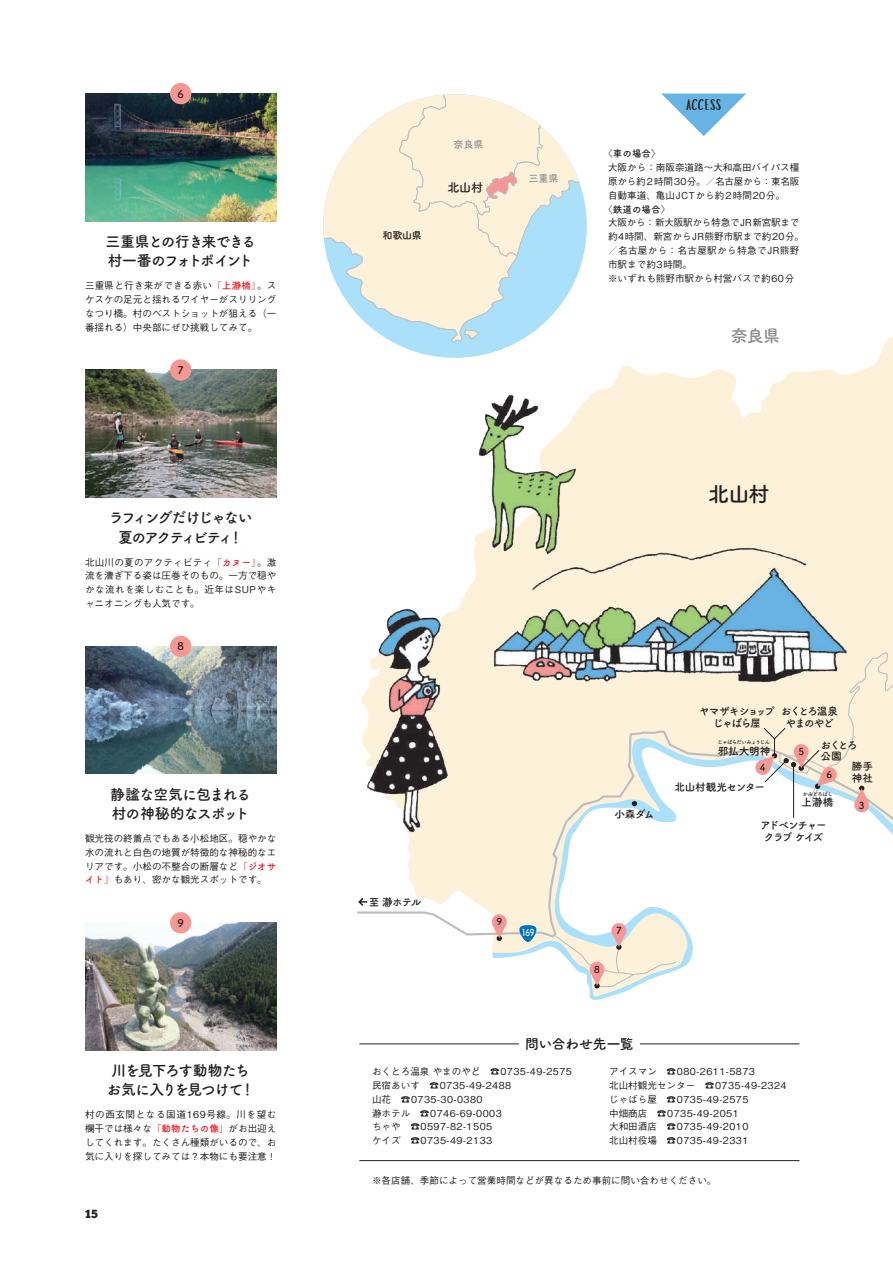
<style>
.page{position:relative;width:893px;height:1263px;background:#fff}
.page>*{position:absolute;margin:0;border:0;box-sizing:border-box;transform-origin:0 0}
.t1{font:700 21.3px "Tsuku A Rd Gothic";color:#231f20}
.t2{font:700 16.95px "Tsuku A Rd Gothic";color:#8a8c8f}
.t3{font:700 14.85px/19.2px "Tsuku A Rd Gothic";letter-spacing:-.095em;color:#231f20}
.t4{font:700 14.85px/19.2px "Tsuku A Rd Gothic";letter-spacing:-.065em;color:#231f20}
.t5{font:700 14.85px/19.2px "Tsuku A Rd Gothic";letter-spacing:-.13em;color:#231f20}
.t6{font:700 14.85px "Tsuku A Rd Gothic";letter-spacing:-.155em;color:#231f20}
.t7{font:14.85px "Slopes";letter-spacing:.02em;color:#231f20}
.t8{font:700 13.8px "Tsuku A Rd Gothic";letter-spacing:-.025em;color:#231f20}
.t9{font:700 12.15px "Tsuku A Rd Gothic";color:#231f20}
.t10{font:11.7px "Chunk Five Ex";color:#231f20}
.t11{font:700 10.65px/11.7px "Tsuku A Rd Gothic";letter-spacing:-.095em;color:#231f20}
.t12{font:700 10.65px/11.7px "Tsuku A Rd Gothic";letter-spacing:-.135em;color:#231f20;text-align:center}
.t13{font:700 10.65px/11.7px "Tsuku A Rd Gothic";letter-spacing:-.125em;color:#231f20;text-align:center}
.t14{font:700 10.65px "Tsuku A Rd Gothic";letter-spacing:-.045em;color:#231f20}
.t15{font:700 10.2px "Tsuku A Rd Gothic";letter-spacing:-.015em;color:#939598}
.t16{font:700 10.2px "Tsuku A Rd Gothic";color:#231f20}
.t17{font:500 9.6px/13.8px "Gothic BBB Pr 5";color:#231f20;text-align:justify}
.t18{font:500 9.6px/13.8px "Gothic BBB Pr 5";letter-spacing:.05em;color:#231f20}
.t19{font:700 9.6px "Tsuku A Rd Gothic";color:#231f20}
.t20{font:700 9.6px "Tsuku A Rd Gothic";color:#fff;scale:.8 1}
.t21{font:700 5.25px "Tsuku A Rd Gothic";letter-spacing:-.11em;color:#231f20}
.t22{font:700 5.25px "Tsuku A Rd Gothic";letter-spacing:-.09em;color:#231f20}
.s1{font-family:"Tsuku A Rd Gothic";font-weight:700;color:#ee1d23}
</style>
<div class="page">
<svg style="left:493px;top:260px;width:400px;height:740px"></svg>
<svg style="left:357px;top:472px;width:536px;height:467px"></svg>
<svg style="left:519px;top:925px;width:18px;height:17px"></svg>
<svg style="left:632px;top:801px;width:5px;height:5px"></svg>
<hr style="left:793px;top:765px;width:1px;height:53px;background:#231f20">
<svg style="left:357px;top:896px;width:10px;height:11px"></svg>
<div style="left:323px;top:94px;width:264px;height:264px;background:#aae0f9;border-radius:50%"></div>
<svg style="left:323px;top:106px;width:195px;height:238px"></svg>
<svg style="left:399px;top:94px;width:188px;height:164px"></svg>
<img style="left:366px;top:607px;width:82px;height:225px">
<img style="left:478px;top:393px;width:99px;height:162px">
<img style="left:492px;top:546px;width:355px;height:136px">
<img style="left:85px;top:94px;width:191px;height:127px">
<img style="left:85px;top:646px;width:191px;height:128px">
<img style="left:85px;top:370px;width:191px;height:127px">
<img style="left:85px;top:923px;width:191px;height:127px">
<svg style="left:662px;top:94px;width:84px;height:42px"></svg>
<hr style="left:360px;top:1160px;width:439px;height:1px;background:#231f20">
<hr style="left:360px;top:1043px;width:158px;height:1px;background:#231f20">
<hr style="left:640px;top:1043px;width:159px;height:1px;background:#231f20">
<svg style="left:170px;top:912px;width:21px;height:21px"></svg>
<svg style="left:170px;top:636px;width:21px;height:21px"></svg>
<svg style="left:170px;top:359px;width:21px;height:22px"></svg>
<svg style="left:170px;top:83px;width:21px;height:21px"></svg>
<svg style="left:492px;top:914px;width:15px;height:27px"></svg>
<svg style="left:553px;top:923px;width:125px;height:65px"></svg>
<svg style="left:755px;top:647px;width:138px;height:165px"></svg>
<p class="t11" style="left:178px;top:87px;width:8px">6</p>
<h3 class="t3" style="left:105px;top:231px;width:152px">三重県との行き来できる村一番のフォトポイント</h3>
<p class="t17" style="left:85px;top:278px;width:193px">三重県と行き来ができる赤い<span class="s1">「上瀞橋」</span>。スケスケの足元と揺れるワイヤーがスリリングなつり橋。村のベストショットが狙える（一番揺れる）中央部にぜひ挑戦してみて。</p>
<p class="t11" style="left:178px;top:363px;width:8px">7</p>
<h3 class="t5" style="left:229px;top:507px;width:26px;text-indent:-120px">ラフィングだけじゃない!</h3>
<h3 class="t6" style="left:118px;top:525px;width:117px">夏のアクティビティ</h3>
<p class="t17" style="left:85px;top:554px;width:193px">北山川の夏のアクティビティ<span class="s1">「カヌー」</span>。激流を漕ぎ下る姿は圧巻そのもの。一方で穏やかな流れを楽しむことも。近年はSUPやキャニオニングも人気です。</p>
<p class="t11" style="left:178px;top:640px;width:8px">8</p>
<h3 class="t4" style="left:110px;top:784px;width:142px">静謐な空気に包まれる村の神秘的なスポット</h3>
<p class="t17" style="left:85px;top:830px;width:193px">観光筏の終着点でもある小松地区。穏やかな水の流れと白色の地質が特徴的な神秘的なエリアです。小松の不整合の断層など<span class="s1">「ジオサイト」</span>もあり、密かな観光スポットです。</p>
<p class="t11" style="left:178px;top:916px;width:8px">9</p>
<h3 class="t3" style="left:240px;top:1060px;width:16px;text-indent:-128px">川を見下ろす動物たち!</h3>
<h3 class="t3" style="left:106px;top:1079px;width:138px">お気に入りを見つけて</h3>
<p class="t17" style="left:85px;top:1107px;width:193px">村の西玄関となる国道169号線。川を望む欄干では様々な<span class="s1">「動物たちの像」</span>がお出迎えしてくれます。たくさん種類がいるので、お気に入りを探してみては？本物にも要注意!</p>
<p class="t10" style="left:85px;top:1205px;width:14px">15</p>
<p class="t16" style="left:382px;top:227px;width:41px">和歌山県</p>
<p class="t15" style="left:454px;top:136px;width:31px">奈良県</p>
<p class="t9" style="left:448px;top:178px;width:37px">北山村</p>
<p class="t15" style="left:528px;top:170px;width:32px">三重県</p>
<h3 class="t7" style="left:686px;top:98px;width:37px">ACCESS</h3>
<p class="t19" style="left:603px;top:146px;width:59px">〈車の場合〈</p>
<p class="t17" style="left:608px;top:160px;width:193px">大阪から：南阪奈道路～大和高田バイパス橿原から約2時間30分。／名古屋から：東名阪自動車道、亀山JCTから約2時間20分。</p>
<p class="t19" style="left:603px;top:201px;width:68px">〈鉄道の場合〈</p>
<p class="t17" style="left:608px;top:215px;width:198px;text-align:left">大阪から：新大阪駅から特急でJR新宮駅まで約4時間、新宮からJR熊野市駅まで約20分。／名古屋から：名古屋駅から特急でJR熊野市駅まで約3時間。<br>※いずれも熊野市駅から村営バスで約60分</p>
<h2 class="t2" style="left:731px;top:322px;width:51px">奈良県</h2>
<h1 class="t1" style="left:708px;top:478px;width:63px">北山村</h1>
<p class="t11" style="left:369px;top:895px;width:54px">至瀞ホテル</p>
<p class="t11" style="left:614px;top:807px;width:42px">小森ダム</p>
<p class="t13" style="left:781px;top:705px;width:59px">おくとろ温泉やまのやど</p>
<p class="t11" style="left:699px;top:705px;width:77px;text-align:center">ヤマザキショップじゃばら屋</p>
<p class="t21" style="left:718px;top:738px;width:54px">じゃばらだいみょうじん</p>
<p class="t11" style="left:718px;top:744px;width:54px">邪払大明神</p>
<p class="t19" style="left:760px;top:760px;width:7px">4</p>
<p class="t14" style="left:674px;top:779px;width:92px">北山村観光センター</p>
<p class="t19" style="left:798px;top:744px;width:7px">5</p>
<p class="t11" style="left:820px;top:738px;width:38px">おくとろ公園</p>
<p class="t11" style="left:852px;top:760px;width:23px">勝手神社</p>
<p class="t19" style="left:826px;top:767px;width:7px">6</p>
<p class="t22" style="left:803px;top:790px;width:31px">かみどろばし</p>
<p class="t11" style="left:802px;top:796px;width:33px">上瀞橋</p>
<p class="t19" style="left:859px;top:797px;width:7px">3</p>
<p class="t12" style="left:760px;top:819px;width:68px">アドベンチャークラブケイズ</p>
<p class="t19" style="left:496px;top:914px;width:7px">9</p>
<p class="t20" style="left:522px;top:925px;width:18px">169</p>
<p class="t19" style="left:594px;top:962px;width:7px">8</p>
<p class="t19" style="left:616px;top:923px;width:7px">7</p>
<h3 class="t8" style="left:525px;top:1033px;width:110px">問い合わせ先一覧</h3>
<p class="t17" style="left:429px;top:1064px;width:83px;text-indent:-57px">おくとろ温泉やまのやど☎0735-49-2488</p>
<p class="t18" style="left:490px;top:1064px;width:83px">☎0735-49-2575</p>
<p class="t18" style="left:401px;top:1077px;width:83px;text-indent:-29px">民宿あいす☎0735-30-0380</p>
<p class="t17" style="left:372px;top:1091px;width:21px">山花</p>
<p class="t17" style="left:609px;top:1064px;width:49px">アイスマン</p>
<p class="t18" style="left:666px;top:1064px;width:90px">☎080-2611-5873</p>
<p class="t17" style="left:666px;top:1077px;width:83px;text-indent:-57px">北山村観光センター☎0735-49-2575</p>
<p class="t18" style="left:705px;top:1077px;width:83px">☎0735-49-2324</p>
<p class="t17" style="left:609px;top:1091px;width:49px">じゃばら屋</p>
<p class="t17" style="left:372px;top:1105px;width:40px">瀞ホテル</p>
<p class="t18" style="left:420px;top:1105px;width:83px">☎0746-69-0003</p>
<p class="t17" style="left:609px;top:1105px;width:40px">中畑商店</p>
<p class="t18" style="left:657px;top:1105px;width:83px">☎0735-49-2051</p>
<p class="t17" style="left:372px;top:1119px;width:30px">ちゃや</p>
<p class="t18" style="left:410px;top:1119px;width:83px">☎0597-82-1505</p>
<p class="t17" style="left:609px;top:1119px;width:49px">大和田酒店</p>
<p class="t18" style="left:666px;top:1119px;width:83px">☎0735-49-2010</p>
<p class="t17" style="left:372px;top:1133px;width:30px">ケイズ</p>
<p class="t18" style="left:410px;top:1133px;width:83px">☎0735-49-2133</p>
<p class="t17" style="left:609px;top:1133px;width:49px">北山村役場</p>
<p class="t18" style="left:666px;top:1133px;width:83px">☎0735-49-2331</p>
<p class="t17" style="left:372px;top:1173px;width:346px">※各店舗、季節によって営業時間などが異なるため事前に問い合わせください。</p>
</div>
